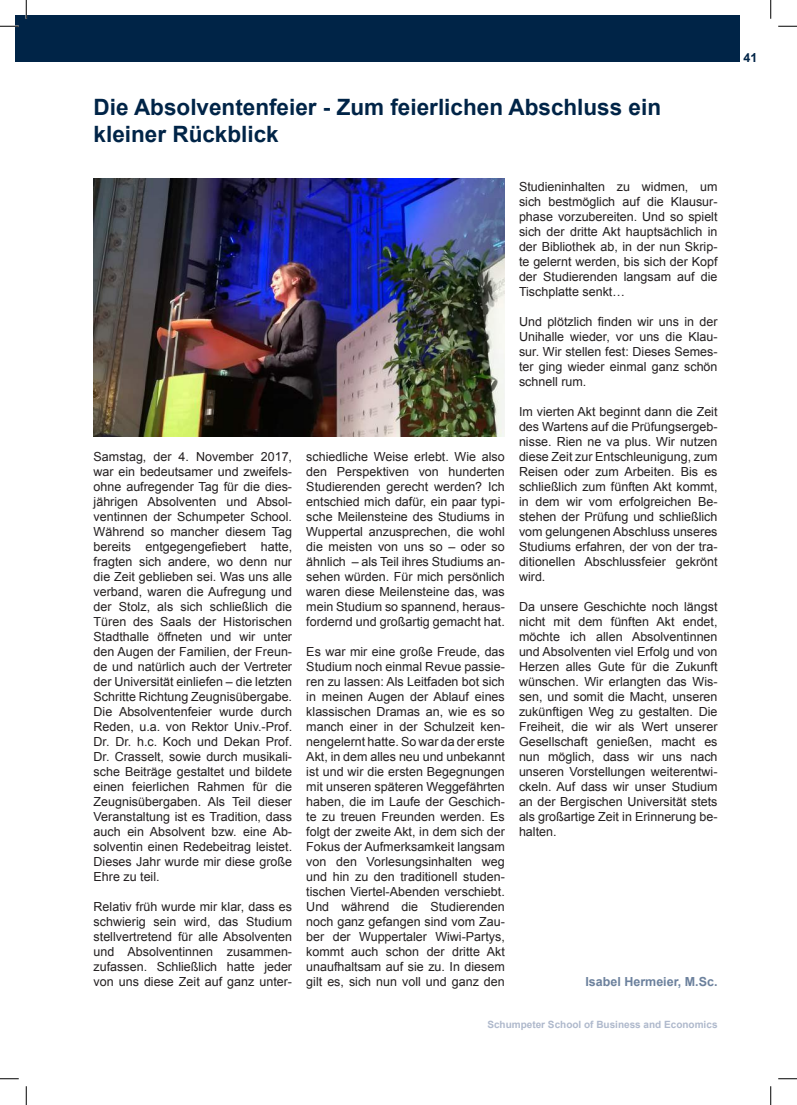
<style>
.page{position:relative;width:797px;height:1105px;background:#fff}
.page>*{position:absolute;margin:0;border:0;box-sizing:border-box;transform-origin:0 0}
.t1{font:700 22.5px/27px "Arial";color:#002447}
.t2{font:12.5px/15px "Arial";color:#231f20;text-align:justify}
.t3{font:700 12.5px "Arial";color:#6c819d}
.t4{font:700 12.5px "Arial";color:#002447}
.t5{font:700 10px "Arial";color:#afb9cc}
</style>
<div class="page">
<div style="left:16px;top:16px;width:10px;height:46px;background:#002447"></div>
<div style="left:26px;top:16px;width:713px;height:46px;background:#002447"></div>
<img style="left:94px;top:179px;width:411px;height:257px">
<svg style="left:0;top:25px;width:19px;height:2px"></svg>
<svg style="left:778px;top:25px;width:19px;height:2px"></svg>
<svg style="left:0;top:1078px;width:19px;height:1px"></svg>
<svg style="left:778px;top:1078px;width:19px;height:1px"></svg>
<svg style="left:25px;top:0;width:2px;height:19px"></svg>
<svg style="left:25px;top:1086px;width:2px;height:19px"></svg>
<svg style="left:770px;top:0;width:1px;height:19px"></svg>
<svg style="left:770px;top:1086px;width:1px;height:19px"></svg>
<h1 class="t1" style="left:94px;top:94px;width:569px">Die Absolventenfeier - Zum feierlichen Abschluss ein kleiner Rückblick</h1>
<p class="t2" style="left:94px;top:449px;width:200px">Samstag, der 4. November 2017, war ein bedeutsamer und zweifels&shy;ohne aufregender Tag für die dies&shy;jährigen Absolventen und Absol&shy;ventinnen der Schumpeter School.<br>Während so mancher diesem Tag bereits entgegengefiebert hatte, fragten sich andere, wo denn nur die Zeit geblieben sei. Was uns alle verband, waren die Aufregung und der Stolz, als sich schließlich die Türen des Saals der Historischen Stadthalle öffneten und wir unter den Augen der Familien, der Freun&shy;de und natürlich auch der Vertreter der Universität einliefen – die letzten Schritte Richtung Zeugnisübergabe.<br>Die Absolventenfeier wurde durch Reden, u.a. von Rektor Univ.-Prof.<br>Dr. Dr. h.c. Koch und Dekan Prof.<br>Dr. Crasselt, sowie durch musikali&shy;sche Beiträge gestaltet und bildete einen feierlichen Rahmen für die Zeugnisübergaben. Als Teil dieser Veranstaltung ist es Tradition, dass auch ein Absolvent bzw. eine Ab&shy;solventin einen Redebeitrag leistet.<br>Dieses Jahr wurde mir diese große Ehre zu teil.</p>
<p class="t2" style="left:94px;top:899px;width:200px">Relativ früh wurde mir klar, dass es schwierig sein wird, das Studium stellvertretend für alle Absolventen und Absolventinnen zusammen&shy;zufassen. Schließlich hatte jeder von uns diese Zeit auf ganz unter-</p>
<p class="t2" style="left:306px;top:449px;width:200px">schiedliche Weise erlebt. Wie also den Perspektiven von hunderten Studierenden gerecht werden? Ich entschied mich dafür, ein paar typi&shy;sche Meilensteine des Studiums in Wuppertal anzusprechen, die wohl die meisten von uns so – oder so ähnlich – als Teil ihres Studiums an&shy;sehen würden. Für mich persönlich waren diese Meilensteine das, was mein Studium so spannend, heraus&shy;fordernd und großartig gemacht hat.</p>
<p class="t2" style="left:306px;top:644px;width:200px">Es war mir eine große Freude, das Studium noch einmal Revue passie&shy;ren zu lassen: Als Leitfaden bot sich in meinen Augen der Ablauf eines klassischen Dramas an, wie es so manch einer in der Schulzeit ken&shy;nengelernt hatte. So war da der erste Akt, in dem alles neu und unbekannt ist und wir die ersten Begegnungen mit unseren späteren Weggefährten haben, die im Laufe der Geschich&shy;te zu treuen Freunden werden. Es folgt der zweite Akt, in dem sich der Fokus der Aufmerksamkeit langsam von den Vorlesungsinhalten weg und hin zu den traditionell studen&shy;tischen Viertel-Abenden verschiebt.<br>Und während die Studierenden noch ganz gefangen sind vom Zau&shy;ber der Wuppertaler Wiwi-Partys, kommt auch schon der dritte Akt unaufhaltsam auf sie zu. In diesem gilt es, sich nun voll und ganz den</p>
<p class="t2" style="left:519px;top:179px;width:200px">Studieninhalten zu widmen, um sich bestmöglich auf die Klausur&shy;phase vorzubereiten. Und so spielt sich der dritte Akt hauptsächlich in der Bibliothek ab, in der nun Skrip&shy;te gelernt werden, bis sich der Kopf der Studierenden langsam auf die Tischplatte senkt…</p>
<p class="t2" style="left:519px;top:314px;width:200px">Und plötzlich finden wir uns in der Unihalle wieder, vor uns die Klau&shy;sur. Wir stellen fest: Dieses Semes&shy;ter ging wieder einmal ganz schön schnell rum.</p>
<p class="t2" style="left:519px;top:404px;width:200px">Im vierten Akt beginnt dann die Zeit des Wartens auf die Prüfungsergeb&shy;nisse. Rien ne va plus. Wir nutzen diese Zeit zur Entschleunigung, zum Reisen oder zum Arbeiten. Bis es schließlich zum fünften Akt kommt, in dem wir vom erfolgreichen Be&shy;stehen der Prüfung und schließlich vom gelungenen Abschluss unseres Studiums erfahren, der von der tra&shy;ditionellen Abschlussfeier gekrönt wird.</p>
<p class="t2" style="left:519px;top:599px;width:200px">Da unsere Geschichte noch längst nicht mit dem fünften Akt endet, möchte ich allen Absolventinnen und Absolventen viel Erfolg und von Herzen alles Gute für die Zukunft wünschen. Wir erlangten das Wis&shy;sen, und somit die Macht, unseren zukünftigen Weg zu gestalten. Die Freiheit, die wir als Wert unserer Gesellschaft genießen, macht es nun möglich, dass wir uns nach unseren Vorstellungen weiterentwi&shy;ckeln. Auf dass wir unser Studium an der Bergischen Universität stets als großartige Zeit in Erinnerung be&shy;halten.</p>
<p class="t3" style="left:585px;top:974px;width:134px">Isabel Hermeier, M.Sc.</p>
<p class="t5" style="left:487px;top:1017px;width:232px">Schumpeter School of Business and Economics</p>
<p class="t4" style="left:743px;top:49px;width:15px">41</p>
</div>
